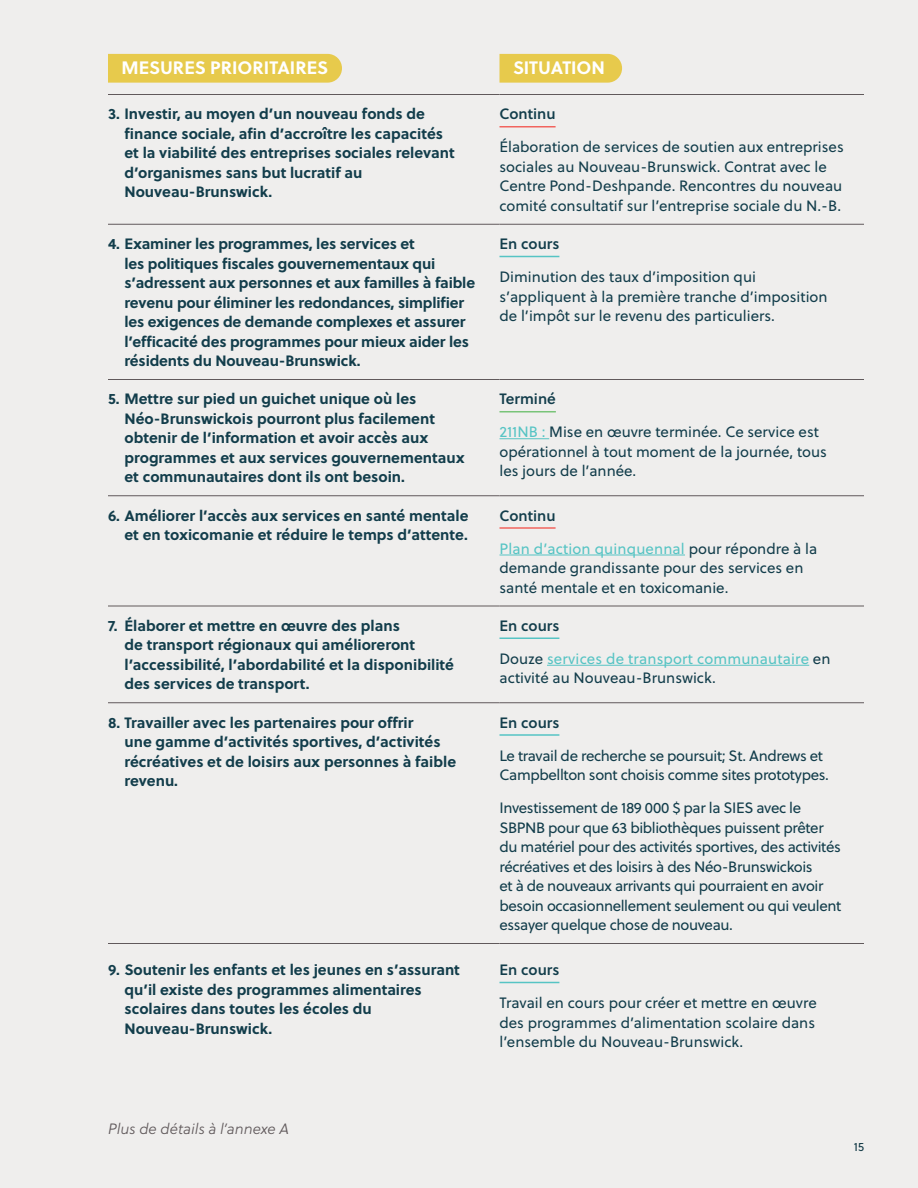
<style>
.page{position:relative;width:918px;height:1188px;background:#efeeed}
.page>*{position:absolute;margin:0;border:0;box-sizing:border-box;transform-origin:0 0}
.t1{font:700 18px "Soleil";color:#fff}
.t2{font:700 15px/19.5px "Soleil";color:#123d4b}
.t3{font:15px/19.5px "Soleil";color:#123d4b}
.t4{font:15px/19.5px "Soleil";letter-spacing:-.025em;color:#123d4b}
.t5{font:15px "Soleil Sb";color:#123d4b}
.t6{font:italic 15px "Soleil Lt";color:#60595b}
.t7{font:12px "Soleil";color:#123d4b}
.s1{color:#56c4c4}
</style>
<div class="page">
<div style="left:108px;top:54px;width:234px;height:29px;background:#e7ca4c"></div>
<div style="left:500px;top:54px;width:122px;height:29px;background:#e7ca4c"></div>
<hr style="left:108px;top:94px;width:392px;height:1px;background:#60595b">
<hr style="left:500px;top:94px;width:364px;height:1px;background:#60595b">
<hr style="left:108px;top:224px;width:392px;height:1px;background:#60595b">
<hr style="left:500px;top:224px;width:364px;height:1px;background:#60595b">
<hr style="left:108px;top:379px;width:392px;height:1px;background:#60595b">
<hr style="left:500px;top:379px;width:364px;height:1px;background:#60595b">
<hr style="left:108px;top:495px;width:392px;height:1px;background:#60595b">
<hr style="left:500px;top:495px;width:364px;height:1px;background:#60595b">
<hr style="left:108px;top:606px;width:392px;height:1px;background:#60595b">
<hr style="left:500px;top:606px;width:364px;height:1px;background:#60595b">
<hr style="left:108px;top:702px;width:392px;height:1px;background:#60595b">
<hr style="left:500px;top:702px;width:364px;height:1px;background:#60595b">
<hr style="left:108px;top:943px;width:392px;height:1px;background:#60595b">
<hr style="left:500px;top:943px;width:364px;height:1px;background:#60595b">
<hr style="left:500px;top:126px;width:56px;height:2px;background:#f1645e">
<hr style="left:500px;top:256px;width:59px;height:1px;background:#56c4c4">
<hr style="left:500px;top:411px;width:56px;height:1px;background:#79c478">
<hr style="left:500px;top:438px;width:49px;height:1px;background:#56c4c4">
<hr style="left:500px;top:527px;width:56px;height:2px;background:#f1645e">
<hr style="left:500px;top:555px;width:185px;height:1px;background:#56c4c4">
<hr style="left:500px;top:638px;width:59px;height:1px;background:#56c4c4">
<hr style="left:547px;top:665px;width:262px;height:1px;background:#56c4c4">
<hr style="left:500px;top:734px;width:59px;height:2px;background:#56c4c4">
<hr style="left:500px;top:982px;width:59px;height:1px;background:#56c4c4">
<p class="t1" style="left:122px;top:54px;width:208px">MESURES PRIORITAIRES</p>
<p class="t1" style="left:513px;top:54px;width:94px">SITUATION</p>
<p class="t2" style="left:124px;top:103px;width:332px;text-indent:-16px">3. Investir, au moyen d’un nouveau fonds de finance sociale, afin d’accroître les capacités et la viabilité des entreprises sociales relevant d’organismes sans but lucratif au Nouveau-Brunswick.</p>
<p class="t5" style="left:500px;top:103px;width:58px">Continu</p>
<p class="t3" style="left:500px;top:137px;width:346px">Élaboration de services de soutien aux entreprises sociales au Nouveau-Brunswick. Contrat avec le Centre Pond-Deshpande. Rencontres du nouveau comité consultatif sur l’entreprise sociale du N.-B.</p>
<p class="t2" style="left:124px;top:233px;width:352px;text-indent:-16px">4. Examiner les programmes, les services et<br>les politiques fiscales gouvernementaux qui s’adressent aux personnes et aux familles à faible revenu pour éliminer les redondances, simplifier les exigences de demande complexes et assurer l’efficacité des programmes pour mieux aider les résidents du Nouveau-Brunswick.</p>
<p class="t5" style="left:500px;top:232px;width:61px">En cours</p>
<p class="t3" style="left:500px;top:267px;width:330px">Diminution des taux d’imposition qui s’appliquent à la première tranche d’imposition de l’impôt sur le revenu des particuliers.</p>
<p class="t2" style="left:124px;top:388px;width:342px;text-indent:-16px">5. Mettre sur pied un guichet unique où les Néo-Brunswickois pourront plus facilement obtenir de l’information et avoir accès aux programmes et aux services gouvernementaux et communautaires dont ils ont besoin.</p>
<p class="t5" style="left:500px;top:388px;width:58px">Terminé</p>
<p class="t3" style="left:500px;top:422px;width:329px"><span class="s1">211NB :</span> Mise en œuvre terminée. Ce service est opérationnel à tout moment de la journée, tous les jours de l’année.</p>
<p class="t2" style="left:108px;top:505px;width:362px;text-align:right">6. Améliorer l’accès aux services en santé mentale et en toxicomanie et réduire le temps d’attente.</p>
<p class="t5" style="left:500px;top:504px;width:58px">Continu</p>
<p class="t3" style="left:500px;top:538px;width:319px"><span class="s1">Plan d’action quinquennal</span> pour répondre à la demande grandissante pour des services en santé mentale et en toxicomanie.</p>
<p class="t2" style="left:124px;top:615px;width:331px;text-indent:-16px">7. Élaborer et mettre en œuvre des plans<br>de transport régionaux qui amélioreront l’accessibilité, l’abordabilité et la disponibilité des services de transport.</p>
<p class="t5" style="left:500px;top:614px;width:61px">En cours</p>
<p class="t3" style="left:500px;top:648px;width:332px">Douze <span class="s1">services de transport communautaire</span> en activité au Nouveau-Brunswick.</p>
<p class="t2" style="left:124px;top:712px;width:333px;text-indent:-16px">8. Travailler avec les partenaires pour offrir<br>une gamme d’activités sportives, d’activités récréatives et de loisirs aux personnes à faible revenu.</p>
<p class="t5" style="left:500px;top:711px;width:61px">En cours</p>
<p class="t4" style="left:500px;top:745px;width:331px">Le travail de recherche se poursuit; St. Andrews et<br>Campbellton sont choisis comme sites prototypes.</p>
<p class="t4" style="left:500px;top:798px;width:343px">Investissement de 189 000 $ par la SIES avec le SBPNB pour que 63 bibliothèques puissent prêter du matériel pour des activités sportives, des activités récréatives et des loisirs à des Néo-Brunswickois<br>et à de nouveaux arrivants qui pourraient en avoir besoin occasionnellement seulement ou qui veulent essayer quelque chose de nouveau.</p>
<p class="t2" style="left:124px;top:959px;width:337px;text-indent:-16px">9. Soutenir les enfants et les jeunes en s’assurant qu’il existe des programmes alimentaires scolaires dans toutes les écoles du Nouveau-Brunswick.</p>
<p class="t5" style="left:500px;top:958px;width:61px">En cours</p>
<p class="t3" style="left:500px;top:993px;width:319px;text-align:justify">Travail en cours pour créer et mettre en œuvre des programmes d’alimentation scolaire dans l’ensemble du Nouveau-Brunswick.</p>
<p class="t6" style="left:108px;top:1118px;width:182px">Plus de détails à l’annexe A</p>
<p class="t7" style="left:854px;top:1138px;width:12px">15</p>
</div>
